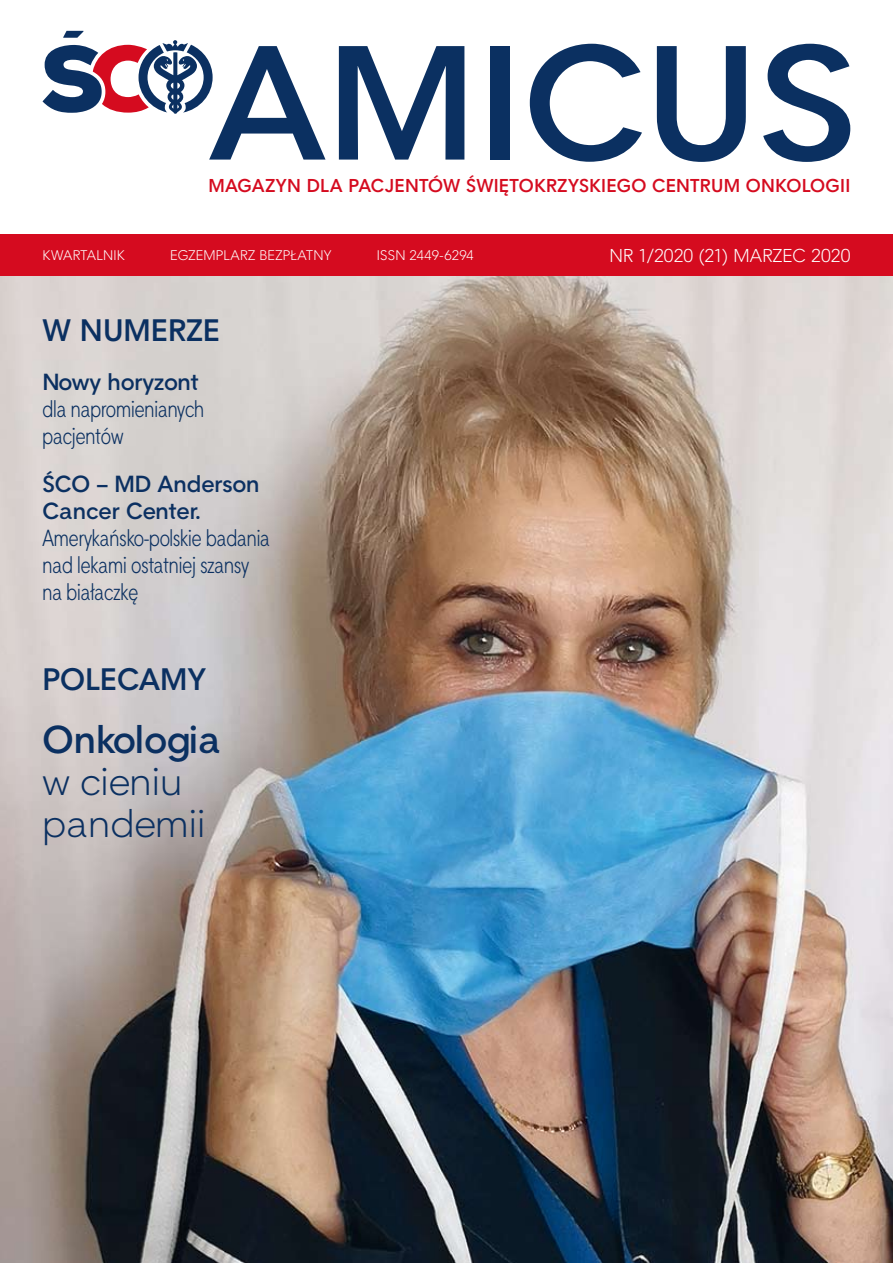
<style>
.page{position:relative;width:893px;height:1263px;background:#fff}
.page>*{position:absolute;margin:0;border:0;box-sizing:border-box;transform-origin:0 0}
.t1{font:700 156.75px "Straight EFN";color:#0b3061;scale:1.05 1}
.t2{font:37.5px/42px "Straight EFN";letter-spacing:-.015em;color:#0b3061}
.t3{font:700 37.5px "Straight EFN";color:#0b3061}
.t4{font:700 30px "Straight EFN";color:#0b3061}
.t5{font:22.5px/27px "Straight Cnd EFN";letter-spacing:-.005em;color:#0b3061}
.t6{font:700 22.5px/27px "Straight EFN";letter-spacing:-.005em;color:#0b3061}
.t7{font:700 18px "Straight EFN";letter-spacing:.01em;color:#d50b1f}
.t8{font:18px "Straight EFN";letter-spacing:.01em;color:#fff}
.t9{font:13.5px "Straight EFN";letter-spacing:.02em;color:#fff}
</style>
<div class="page">
<svg style="left:43px;top:31px;width:170px;height:83px"></svg>
<div style="left:0;top:234px;width:893px;height:42px;background:#d50b1f"></div>
<img style="left:0;top:276px;width:893px;height:987px">
<h1 class="t1" style="left:208px;top:10px;width:620px">AMICUS</h1>
<p class="t7" style="left:208px;top:175px;width:637px">Magazyn dla pacjentów Świ ętokrzyski ego Centrum Onkologii</p>
<p class="t9" style="left:43px;top:247px;width:80px">KWARTALNIK</p>
<p class="t9" style="left:170px;top:247px;width:167px">EGZEMPLARZ BEZPŁATNY I</p>
<p class="t9" style="left:380px;top:247px;width:95px">SSN 2449-6294</p>
<p class="t8" style="left:609px;top:245px;width:243px">NR 1/2020 (21) MARZEC 2020</p>
<h3 class="t4" style="left:43px;top:313px;width:21px">WN</h3>
<h3 class="t4" style="left:103px;top:313px;width:66px">UMERZE</h3>
<p class="t6" style="left:43px;top:368px;width:158px">Nowy horyzont</p>
<p class="t5" style="left:43px;top:395px;width:163px">dla napromienianych pacjentów</p>
<p class="t6" style="left:43px;top:470px;width:218px">ŚCO – MD Anderson<br>Cancer Center.</p>
<p class="t5" style="left:43px;top:525px;width:229px">Amerykańsko-polskie badania nad lekami ostatniej szansy na białaczkę</p>
<h3 class="t4" style="left:43px;top:661px;width:19px">POLE</h3>
<h3 class="t4" style="left:117px;top:661px;width:90px">CAMY</h3>
<h2 class="t3" style="left:43px;top:717px;width:180px">Onkologia</h2>
<h2 class="t2" style="left:43px;top:761px;width:164px">W CIENIU<br>PANDEMII</h2>
</div>
